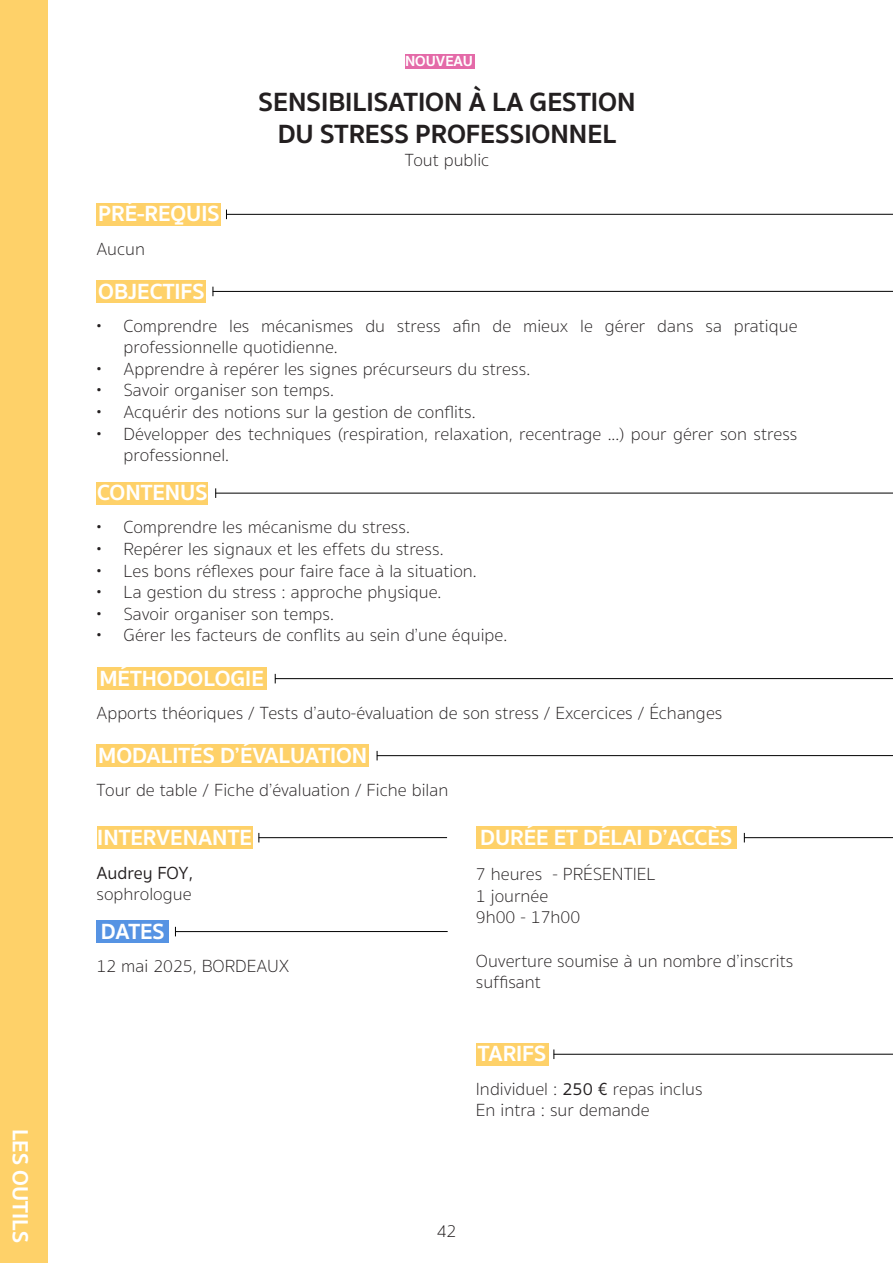
<style>
.page{position:relative;width:893px;height:1263px;background:#fff}
.page>*{position:absolute;margin:0;border:0;box-sizing:border-box;transform-origin:0 0}
.t1{font:700 27px "Sukhumvit Set";color:#231f20}
.t2{font:700 22.5px "Sukhumvit Set";color:#fff}
.t3{font:100 18px/21.6px "Sukhumvit Set";color:#231f20}
.t4{font:18px "Sukhumvit Set Text";letter-spacing:-.01em;color:#231f20}
.t5{font:700 15px "Sukhumvit Set";color:#fff}
.s1{font-family:"Sukhumvit Set Text";font-weight:400}
</style>
<div class="page">
<div style="left:0;top:0;width:47px;height:1263px;background:#fed169"></div>
<div style="left:97px;top:280px;width:109px;height:23px;background:#fed169"></div>
<hr style="left:213px;top:291px;width:680px;height:1px;background:#000">
<div style="left:97px;top:482px;width:111px;height:23px;background:#fed169"></div>
<hr style="left:216px;top:493px;width:677px;height:1px;background:#000">
<div style="left:97px;top:826px;width:155px;height:23px;background:#fed169"></div>
<hr style="left:259px;top:837px;width:188px;height:1px;background:#000">
<div style="left:476px;top:1043px;width:72px;height:23px;background:#fed169"></div>
<hr style="left:554px;top:1054px;width:339px;height:1px;background:#000">
<div style="left:476px;top:826px;width:260px;height:23px;background:#fed169"></div>
<hr style="left:744px;top:837px;width:149px;height:1px;background:#000">
<div style="left:97px;top:203px;width:124px;height:23px;background:#fed169"></div>
<hr style="left:226px;top:214px;width:667px;height:1px;background:#000">
<hr style="left:275px;top:678px;width:618px;height:1px;background:#000">
<hr style="left:377px;top:755px;width:516px;height:1px;background:#000">
<div style="left:97px;top:667px;width:170px;height:23px;background:#fed169"></div>
<div style="left:97px;top:744px;width:272px;height:23px;background:#fed169"></div>
<div style="left:405px;top:54px;width:69px;height:15px;background:#e46aa8"></div>
<div style="left:97px;top:920px;width:72px;height:23px;background:#5693e3"></div>
<hr style="left:175px;top:931px;width:273px;height:1px;background:#000">
<p class="t2" style="left:38px;top:1129px;width:116px;rotate:90deg">LES OUTILS</p>
<p class="t5" style="left:405px;top:50px;width:69px">NOUVEAU</p>
<p class="t2" style="left:98px;top:197px;width:123px">PRÉ-REQUIS</p>
<p class="t3" style="left:97px;top:238px;width:50px">Aucun</p>
<p class="t1" style="left:259px;top:81px;width:378px">SENSIBILISATION À LA GESTION</p>
<p class="t1" style="left:278px;top:113px;width:340px">DU STRESS PROFESSIONNEL</p>
<p class="t3" style="left:405px;top:149px;width:86px">Tout public</p>
<p class="t2" style="left:98px;top:274px;width:108px">OBJECTIFS</p>
<p class="t3" style="left:124px;top:315px;width:675px;text-indent:-27px">• Comprendre les mécanismes du stress afin de mieux le gérer dans sa pratique professionnelle quotidienne.</p>
<p class="t3" style="left:97px;top:358px;width:435px">• Apprendre à repérer les signes précurseurs du stress.</p>
<p class="t3" style="left:97px;top:380px;width:239px">• Savoir organiser son temps.</p>
<p class="t3" style="left:97px;top:402px;width:381px">• Acquérir des notions sur la gestion de conflits.</p>
<p class="t3" style="left:124px;top:423px;width:675px;text-indent:-27px">• Développer des techniques (respiration, relaxation, recentrage ...) pour gérer son stress professionnel.</p>
<p class="t2" style="left:97px;top:475px;width:112px">CONTENUS</p>
<p class="t3" style="left:97px;top:517px;width:315px">• Comprendre les mécanisme du stress.</p>
<p class="t3" style="left:97px;top:539px;width:348px">• Repérer les signaux et les effets du stress.</p>
<p class="t3" style="left:97px;top:560px;width:382px">• Les bons réflexes pour faire face à la situation.</p>
<p class="t3" style="left:97px;top:582px;width:346px">• La gestion du stress : approche physique.</p>
<p class="t3" style="left:97px;top:603px;width:239px">• Savoir organiser son temps.</p>
<p class="t3" style="left:97px;top:625px;width:412px">• Gérer les facteurs de conflits au sein d’une équipe.</p>
<p class="t2" style="left:99px;top:661px;width:166px">MÉTHODOLOGIE</p>
<p class="t3" style="left:97px;top:702px;width:627px">Apports théoriques / Tests d’auto-évaluation de son stress / Excercices / Échanges</p>
<p class="t2" style="left:98px;top:738px;width:271px">MODALITÉS D’ÉVALUATION</p>
<p class="t3" style="left:97px;top:779px;width:353px">Tour de table / Fiche d’évaluation / Fiche bilan</p>
<p class="t2" style="left:97px;top:820px;width:156px">INTERVENANTE</p>
<p class="t4" style="left:96px;top:860px;width:98px">Audrey FOY,</p>
<p class="t3" style="left:96px;top:884px;width:97px">sophrologue</p>
<p class="t2" style="left:101px;top:914px;width:65px">DATES</p>
<p class="t3" style="left:97px;top:955px;width:194px">12 mai 2025, BORDEAUX</p>
<p class="t2" style="left:480px;top:820px;width:254px">DURÉE ET DÉLAI D’ACCÈS</p>
<p class="t3" style="left:476px;top:864px;width:181px">7 heures - PRÉSENTIEL<br>1 journée<br>9h00 - 17h00</p>
<p class="t3" style="left:476px;top:950px;width:319px">Ouverture soumise à un nombre d’inscrits suffisant</p>
<p class="t2" style="left:478px;top:1036px;width:70px">TARIFS</p>
<p class="t3" style="left:476px;top:1078px;width:228px">Individuel : <span class="s1">250 €</span> repas inclus</p>
<p class="t3" style="left:476px;top:1100px;width:175px">En intra : sur demande</p>
<p class="t3" style="left:437px;top:1221px;width:21px">42</p>
</div>
